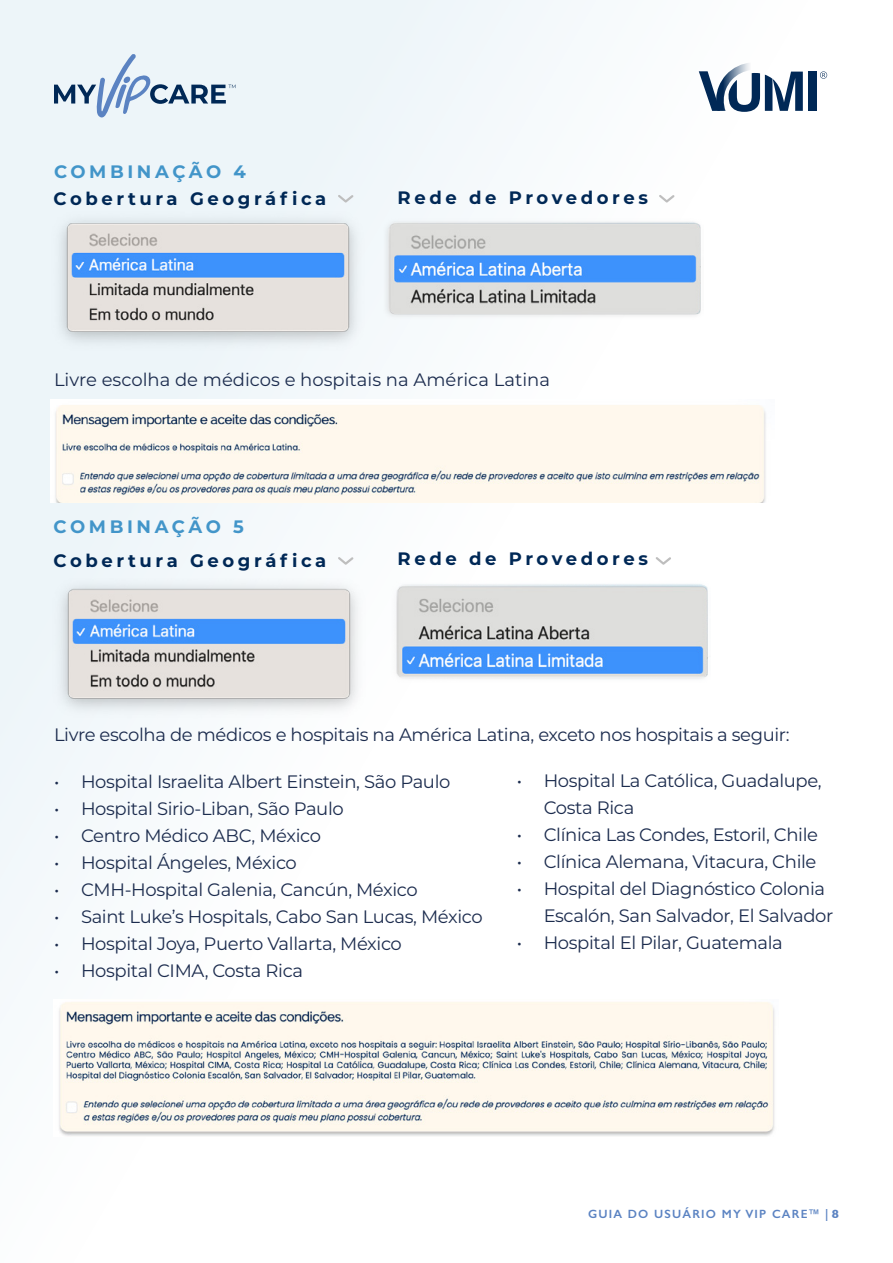
<style>
.page{position:relative;width:893px;height:1263px;background:#fff}
.page>*{position:absolute;margin:0;border:0;box-sizing:border-box;transform-origin:0 0}
.t1{font:18px/27px "Montserrat";letter-spacing:-.02em;color:#1c2c4e}
.t2{font:700 18px "Montserrat";letter-spacing:.2em;color:#002856}
.t3{font:18px "Montserrat";color:#1c2c4e}
.t4{font:700 18px "Montserrat";letter-spacing:.2em;color:#4295c9}
.t5{font:600 12px "Gill Sans";letter-spacing:.1em;color:#5b83c2}
.s1{font-weight:700}
</style>
<div class="page">
<div style="left:0;top:0;width:893px;height:1263px;background:linear-gradient(to right,#f3f8fb,#fff)"></div>
<svg style="left:820px;top:71px;width:7px;height:8px"></svg>
<div style="left:809px;top:72px;width:8px;height:39px;background:#002856"></div>
<svg style="left:699px;top:62px;width:104px;height:50px"></svg>
<svg style="left:54px;top:54px;width:181px;height:63px;background:#c9d7e4"></svg>
<img style="left:48px;top:210px;width:321px;height:140px">
<img style="left:48px;top:578px;width:321px;height:141px">
<img style="left:383px;top:218px;width:320px;height:102px">
<img style="left:51px;top:400px;width:723px;height:103px">
<img style="left:390px;top:581px;width:320px;height:101px">
<img style="left:54px;top:999px;width:724px;height:138px">
<svg style="left:659px;top:195px;width:16px;height:8px"></svg>
<svg style="left:656px;top:557px;width:15px;height:8px"></svg>
<svg style="left:338px;top:195px;width:16px;height:8px"></svg>
<svg style="left:338px;top:557px;width:16px;height:8px"></svg>
<p class="t4" style="left:54px;top:159px;width:193px">COMBINAÇÃO 4</p>
<p class="t2" style="left:54px;top:186px;width:274px">Cobertura Geográfica</p>
<p class="t2" style="left:398px;top:185px;width:252px">Rede de Provedores</p>
<p class="t3" style="left:54px;top:368px;width:497px">Livre escolha de médicos e hospitais na América Latina</p>
<p class="t4" style="left:54px;top:514px;width:192px">COMBINAÇÃO 5</p>
<p class="t2" style="left:54px;top:547px;width:274px">Cobertura Geográfica</p>
<p class="t2" style="left:398px;top:546px;width:252px">Rede de Provedores</p>
<p class="t1" style="left:54px;top:720px;width:737px">Livre escolha de médicos e hospitais na América Latina, exceto nos hospitais a seguir:</p>
<p class="t1" style="left:54px;top:768px;width:398px">• Hospital Israelita Albert Einstein, São Paulo</p>
<p class="t1" style="left:54px;top:795px;width:291px">• Hospital Sirio-Liban, São Paulo</p>
<p class="t1" style="left:54px;top:822px;width:269px">• Centro Médico ABC, México</p>
<p class="t1" style="left:54px;top:849px;width:244px">• Hospital Ángeles, México</p>
<p class="t1" style="left:54px;top:876px;width:365px">• CMH-Hospital Galenia, Cancún, México</p>
<p class="t1" style="left:54px;top:903px;width:430px">• Saint Luke’s Hospitals, Cabo San Lucas, México</p>
<p class="t1" style="left:54px;top:930px;width:349px">• Hospital Joya, Puerto Vallarta, México</p>
<p class="t1" style="left:54px;top:957px;width:251px">• Hospital CIMA, Costa Rica</p>
<p class="t1" style="left:544px;top:767px;width:280px;text-indent:-27px">• Hospital La Católica, Guadalupe,<br>Costa Rica</p>
<p class="t1" style="left:517px;top:821px;width:303px">• Clínica Las Condes, Estoril, Chile</p>
<p class="t1" style="left:517px;top:848px;width:301px">• Clínica Alemana, Vitacura, Chile</p>
<p class="t1" style="left:544px;top:875px;width:291px;text-indent:-27px">• Hospital del Diagnóstico Colonia<br>Escalón, San Salvador, El Salvador</p>
<p class="t1" style="left:517px;top:929px;width:268px">• Hospital El Pilar, Guatemala</p>
<p class="t5" style="left:588px;top:1206px;width:252px">GUIA DO USUÁRIO MY VIP CARE™ | <span class="s1">8</span></p>
</div>
